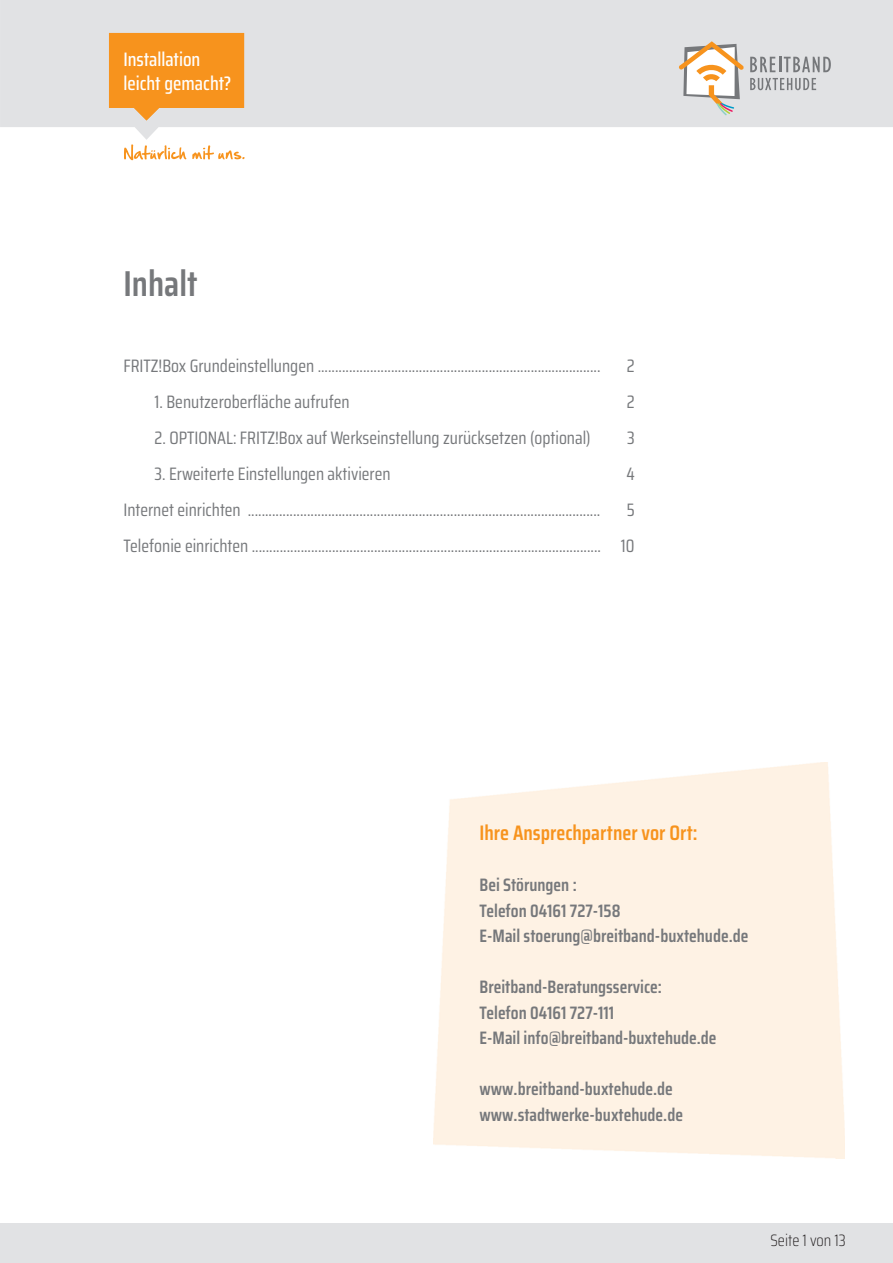
<style>
.page{position:relative;width:893px;height:1263px;background:#fff}
.page>*{position:absolute;margin:0;border:0;box-sizing:border-box;transform-origin:0 0}
.t1{font:600 36px "Saira Condensed";color:#76787b}
.t2{font:600 21px "Saira Condensed";color:#f7931d}
.t3{font:500 19.8px/21.9px "Saira Condensed";color:#fff}
.t4{font:500 19.5px/24px "Saira Condensed";color:#fff}
.t5{font:18px/36px "Saira Condensed";color:#76787b;text-align:right}
.t6{font:600 18px/25.5px "Saira Condensed";color:#76787b}
.t7{font:200 16.5px "Saira Condensed";color:#231f20}
</style>
<div class="page">
<svg style="left:0;top:0;width:892px;height:140px;background:#e4e4e6"></svg>
<svg style="left:750px;top:57px;width:80px;height:15px"></svg>
<svg style="left:750px;top:78px;width:66px;height:12px"></svg>
<svg style="left:678px;top:41px;width:66px;height:74px"></svg>
<svg style="left:124px;top:144px;width:62px;height:16px"></svg>
<svg style="left:192px;top:145px;width:52px;height:15px"></svg>
<div style="left:0;top:1223px;width:892px;height:40px;background:#e1e2e4"></div>
<svg style="left:109px;top:33px;width:135px;height:88px;background:#f49d37"></svg>
<p class="t4" style="left:123px;top:47px;width:110px">Installation leicht gemacht?</p>
<p class="t3" style="left:124px;top:49px;width:80px">Immer gut informiert?</p>
<h1 class="t1" style="left:123px;top:269px;width:76px">Inhalt</h1>
<p class="t5" style="left:123px;top:349px;width:478px">FRITZ!Box Grundeinstellungen .................................................................................</p>
<p class="t5" style="left:626px;top:349px;width:9px">2</p>
<p class="t5" style="left:155px;top:385px;width:196px">1. Benutzeroberfläche aufrufen</p>
<p class="t5" style="left:627px;top:385px;width:9px">2</p>
<p class="t5" style="left:155px;top:421px;width:437px">2. OPTIONAL: FRITZ!Box auf Werkseinstellung zurücksetzen (optional)</p>
<p class="t5" style="left:627px;top:421px;width:9px">3</p>
<p class="t5" style="left:155px;top:457px;width:237px">3. Erweiterte Einstellungen aktivieren</p>
<p class="t5" style="left:626px;top:457px;width:10px">4</p>
<p class="t5" style="left:123px;top:493px;width:478px">Internet einrichten .....................................................................................................</p>
<p class="t5" style="left:123px;top:493px;width:512px">5<br>Telefonie einrichten .................................................................................................... 10</p>
<p class="t2" style="left:479px;top:825px;width:219px">Ihre Ansprechpartner vor Ort:</p>
<p class="t6" style="left:479px;top:874px;width:270px">Bei Störungen :<br>Telefon 04161 727-158<br>E-Mail stoerung@breitband-buxtehude.de</p>
<p class="t6" style="left:479px;top:976px;width:238px">Breitband-Beratungsservice:<br>Telefon 04161 727-111<br>E-Mail info@breitband-buxtehude.de</p>
<p class="t6" style="left:479px;top:1078px;width:205px">www.breitband-buxtehude.de www.stadtwerke-buxtehude.de</p>
<p class="t7" style="left:770px;top:1230px;width:77px">Seite 1 von 13</p>
</div>
